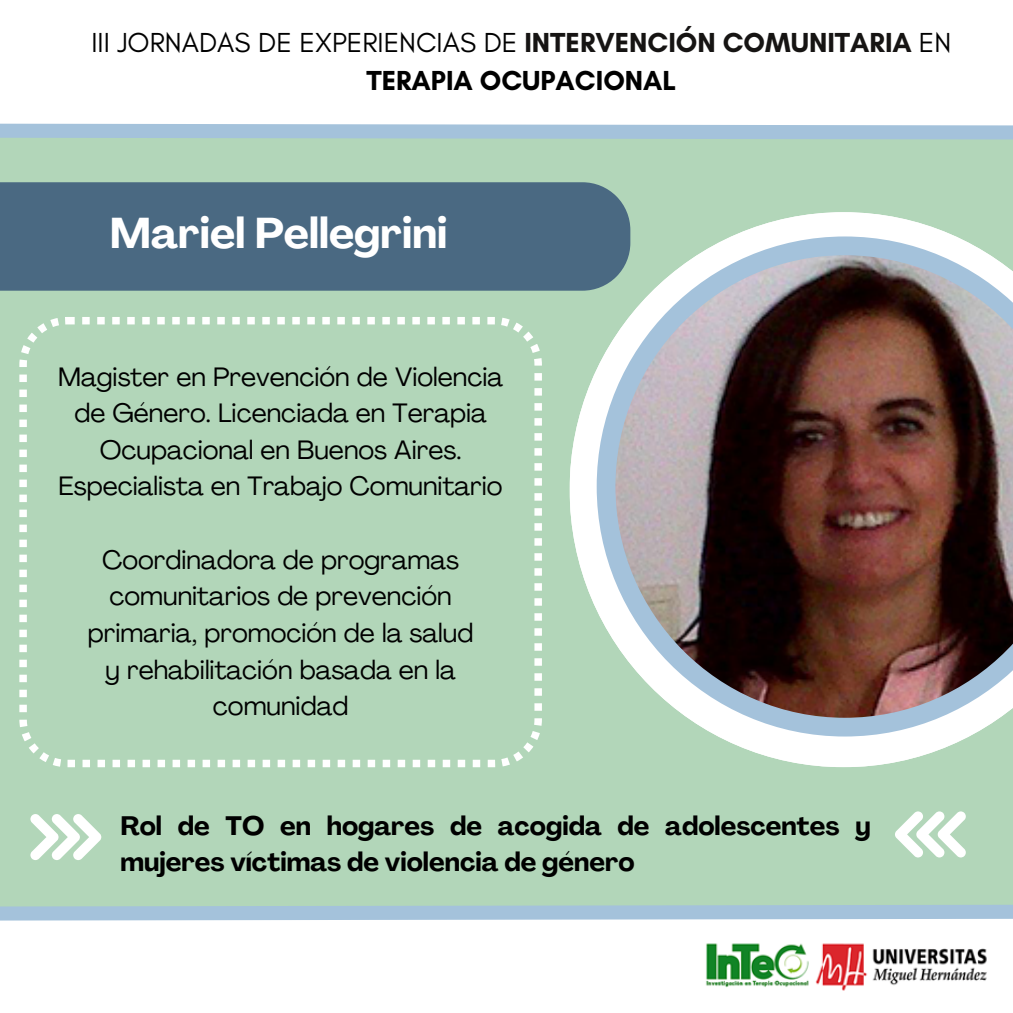
<style>
.page{position:relative;width:1013px;height:1013px;background:#fff}
.page>*{position:absolute;margin:0;border:0;box-sizing:border-box;transform-origin:0 0}
.t1{font:700 42.5px "Agrandir";color:#fff}
.t2{font:28px/38.5px "Glacial Indifference";color:#000;text-align:center}
.t3{font:700 26.38px/36.5px "Agrandir";color:#000}
.t4{font:26.25px/36.5px "Agrandir";color:#000;text-align:center}
.s1{font-weight:700;color:#161413}
.s2{font-weight:700}
</style>
<div class="page">
<div style="left:0;top:147px;width:1012px;height:750px;background:#b2d6b9"></div>
<img style="left:706px;top:943px;width:281px;height:48px">
<svg style="left:569px;top:212px;width:443px;height:555px"></svg>
<img style="left:596px;top:236px;width:416px;height:500px">
<div style="left:0;top:182px;width:630px;height:109px;background:#4a6982"></div>
<svg style="left:30px;top:814px;width:71px;height:46px"></svg>
<svg style="left:0;top:123px;width:1012px;height:24px;background:#aeccd1"></svg>
<svg style="left:0;top:897px;width:1012px;height:24px;background:#adccd0"></svg>
<svg style="left:895px;top:811px;width:70px;height:46px"></svg>
<div style="left:19px;top:317px;width:523px;height:450px;background:#b2d6b9"></div>
<h1 class="t2" style="left:91px;top:23px;width:861px">III JORNADAS DE EXPERIENCIAS DE <span class="s1">INTERVENCIÓN COMUNITARIA</span> EN<br><span class="s2">TERAPIA OCUPACIONAL</span></h1>
<p class="t1" style="left:110px;top:216px;width:339px">Mariel Pellegrini</p>
<p class="t4" style="left:58px;top:361px;width:446px">Magister en Prevención de Violencia de Género. Licenciada en Terapia Ocupacional en Buenos Aires.<br>Especialista en Trabajo Comunitario</p>
<h3 class="t4" style="left:88px;top:544px;width:387px">Coordinadora de programas comunitarios de prevención primaria, promoción de la salud y rehabilitación basada en la comunidad</h3>
<p class="t3" style="left:120px;top:810px;width:751px">Rol de TO en hogares de acogida de adolescentes y mujeres víctimas de violencia de género</p>
</div>
